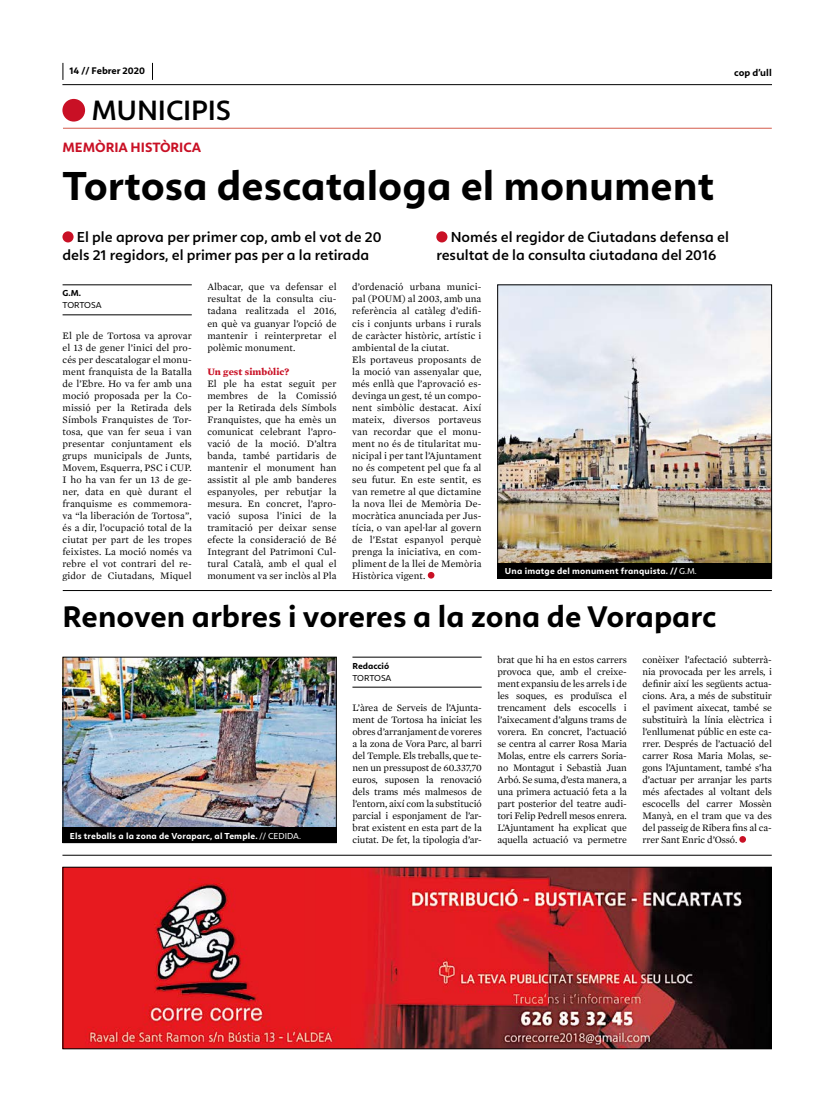
<style>
.page{position:relative;width:820px;height:1106px;background:#fff}
.page>*{position:absolute;margin:0;border:0;box-sizing:border-box;transform-origin:0 0}
.t1{font:700 42px "Calima";color:#000}
.t2{font:700 31px "Calima";color:#000}
.t3{font:600 29px "Calima";letter-spacing:-.005em;color:#000}
.t4{font:600 15px/18px "Calima";color:#000}
.t5{font:700 14px "Calima";color:#c91025}
.t6{font:10px/12px "Mercury Text G1";letter-spacing:.01em;color:#000;text-align:justify}
.t7{font:700 10px "Calima";color:#000}
.t8{font:700 10px "Mercury Text G1";letter-spacing:.01em;color:#c91025}
.t9{font:700 9px "Calima";letter-spacing:.02em;color:#fff}
.t10{font:9px "Calima";letter-spacing:-.015em;color:#000}
.t11{font:700 9px "Calima";color:#000}
.s1{font-weight:400}
</style>
<div class="page">
<hr style="left:62px;top:84px;width:709px;height:1px;background:#000">
<svg style="left:62px;top:63px;width:1px;height:17px"></svg>
<svg style="left:152px;top:63px;width:1px;height:17px"></svg>
<div style="left:62px;top:99px;width:23px;height:23px;background:#c91025;border-radius:50%"></div>
<hr style="left:63px;top:128px;width:708px;height:1px;background:#d45b4a">
<img style="left:64px;top:868px;width:705px;height:179px">
<div style="left:62px;top:866px;width:709px;height:183px;border:1px solid #000"></div>
<hr style="left:62px;top:854px;width:709px;height:1px;background:#000">
<hr style="left:63px;top:590px;width:708px;height:1px;background:#000">
<div style="left:62px;top:231px;width:12px;height:11px;background:#c91025;border-radius:50%"></div>
<div style="left:436px;top:231px;width:11px;height:11px;background:#c91025;border-radius:50%"></div>
<div style="left:427px;top:572px;width:7px;height:6px;background:#c91025;border-radius:50%"></div>
<hr style="left:63px;top:314px;width:129px;height:1px;background:#000">
<hr style="left:63px;top:284px;width:129px;height:1px;background:#000">
<img style="left:499px;top:286px;width:270px;height:277px">
<div style="left:497px;top:284px;width:274px;height:294px;border:1px solid #000"></div>
<div style="left:497px;top:563px;width:274px;height:15px;background:#000"></div>
<svg style="left:739px;top:836px;width:6px;height:6px"></svg>
<hr style="left:352px;top:686px;width:129px;height:1px;background:#000">
<hr style="left:352px;top:656px;width:129px;height:1px;background:#000">
<img style="left:64px;top:658px;width:271px;height:169px">
<div style="left:62px;top:656px;width:275px;height:187px;border:1px solid #000"></div>
<div style="left:63px;top:827px;width:274px;height:16px;background:#000"></div>
<p class="t7" style="left:69px;top:65px;width:77px">14 // Febrer 2020</p>
<p class="t7" style="left:734px;top:67px;width:39px">cop d’ull</p>
<h3 class="t3" style="left:91px;top:94px;width:141px">MUNICIPIS</h3>
<h3 class="t5" style="left:62px;top:140px;width:140px">MEMÒRIA HISTÒRICA</h3>
<h1 class="t1" style="left:62px;top:163px;width:653px">Tortosa descataloga el monument</h1>
<h3 class="t4" style="left:62px;top:228px;width:320px;text-indent:14px">El ple aprova per primer cop, amb el vot de 20 dels 21 regidors, el primer pas per a la retirada</h3>
<h3 class="t4" style="left:436px;top:228px;width:294px;text-indent:14px">Només el regidor de Ciutadans defensa el resultat de la consulta ciutadana del 2016</h3>
<p class="t11" style="left:63px;top:288px;width:20px">G.M.</p>
<p class="t10" style="left:63px;top:300px;width:41px">TORTOSA</p>
<p class="t6" style="left:63px;top:329px;width:131px">El ple de Tortosa va aprovar el 13 de gener l’inici del pro&shy;cés per descatalogar el monu&shy;ment franquista de la Batalla de l’Ebre. Ho va fer amb una moció proposada per la Co&shy;missió per la Retirada dels Símbols Franquistes de Tor&shy;tosa, que van fer seua i van presentar conjuntament els grups municipals de Junts, Movem, Esquerra, PSC i CUP.<br>I ho ha van fer un 13 de ge&shy;ner, data en què durant el franquisme es commemora&shy;va “la liberación de Tortosa”, és a dir, l’ocupació total de la ciutat per part de les tropes feixistes. La moció només va rebre el vot contrari del re&shy;gidor de Ciutadans, Miquel</p>
<p class="t6" style="left:207px;top:281px;width:131px">Albacar, que va defensar el resultat de la consulta ciu&shy;tadana realitzada el 2016, en què va guanyar l’opció de mantenir i reinterpretar el polèmic monument.</p>
<p class="t8" style="left:207px;top:365px;width:84px">Un gest simbòlic?</p>
<p class="t6" style="left:207px;top:377px;width:131px">El ple ha estat seguit per membres de la Comissió per la Retirada dels Símbols Franquistes, que ha emès un comunicat celebrant l’apro&shy;vació de la moció. D’altra banda, també partidaris de mantenir el monument han assistit al ple amb banderes espanyoles, per rebutjar la mesura. En concret, l’apro&shy;vació suposa l’inici de la tramitació per deixar sense efecte la consideració de Bé Integrant del Patrimoni Cul&shy;tural Català, amb el qual el monument va ser inclòs al Pla</p>
<p class="t6" style="left:352px;top:281px;width:131px;text-align:left">d’ordenació urbana munici&shy;pal (POUM) al 2003, amb una referència al catàleg d’edifi&shy;cis i conjunts urbans i rurals de caràcter històric, artístic i ambiental de la ciutat.<br>Els portaveus proposants de la moció van assenyalar que, més enllà que l’aprovació es&shy;devinga un gest, té un compo&shy;nent simbòlic destacat. Així mateix, diversos portaveus van recordar que el monu&shy;ment no és de titularitat mu&shy;nicipal i per tant l’Ajuntament no és competent pel que fa al seu futur. En este sentit, es van remetre al que dictamine la nova llei de Memòria De&shy;mocràtica anunciada per Jus&shy;tícia, o van apel·lar al govern de l’Estat espanyol perquè prenga la iniciativa, en com&shy;pliment de la llei de Memòria<br>Històrica vigent.</p>
<p class="t9" style="left:504px;top:566px;width:193px">Una imatge del monument franquista. // <span class="s1">G.M.</span></p>
<h2 class="t2" style="left:62px;top:598px;width:655px">Renoven arbres i voreres a la zona de Voraparc</h2>
<p class="t11" style="left:352px;top:660px;width:38px">Redacció</p>
<p class="t10" style="left:352px;top:672px;width:41px">TORTOSA</p>
<p class="t6" style="left:497px;top:653px;width:131px">brat que hi ha en estos carrers provoca que, amb el creixe&shy;ment expansiu de les arrels i de les soques, es produïsca el trencament dels escocells i l’aixecament d’alguns trams de vorera. En concret, l’actuació se centra al carrer Rosa Maria Molas, entre els carrers Soria&shy;no Montagut i Sebastià Juan Arbó. Se suma, d’esta manera, a una primera actuació feta a la part posterior del teatre audi&shy;tori Felip Pedrell mesos enrera.<br>L’Ajuntament ha explicat que aquella actuació va permetre</p>
<p class="t6" style="left:642px;top:653px;width:131px">conèixer l’afectació subterrà&shy;nia provocada per les arrels, i definir així les següents actua&shy;cions. Ara, a més de substituir el paviment aixecat, també se substituirà la línia elèctrica i l’enllumenat públic en este ca&shy;rrer. Després de l’actuació del carrer Rosa Maria Molas, se&shy;gons l’Ajuntament, també s’ha d’actuar per arranjar les parts més afectades al voltant dels escocells del carrer Mossèn Manyà, en el tram que va des del passeig de Ribera fins al ca&shy;rrer Sant Enric d’Ossó.</p>
<p class="t6" style="left:352px;top:701px;width:131px">L’àrea de Serveis de l’Ajunta&shy;ment de Tortosa ha iniciat les obres d’arranjament de voreres a la zona de Vora Parc, al barri del Temple. Els treballs, que te&shy;nen un pressupost de 60.337,70 euros, suposen la renovació dels trams més malmesos de l’entorn, així com la substitució parcial i esponjament de l’ar&shy;brat existent en esta part de la ciutat. De fet, la tipologia d’ar-</p>
<p class="t9" style="left:70px;top:830px;width:232px">Els treballs a la zona de Voraparc, al Temple. <span class="s1">// CEDIDA.</span></p>
</div>
